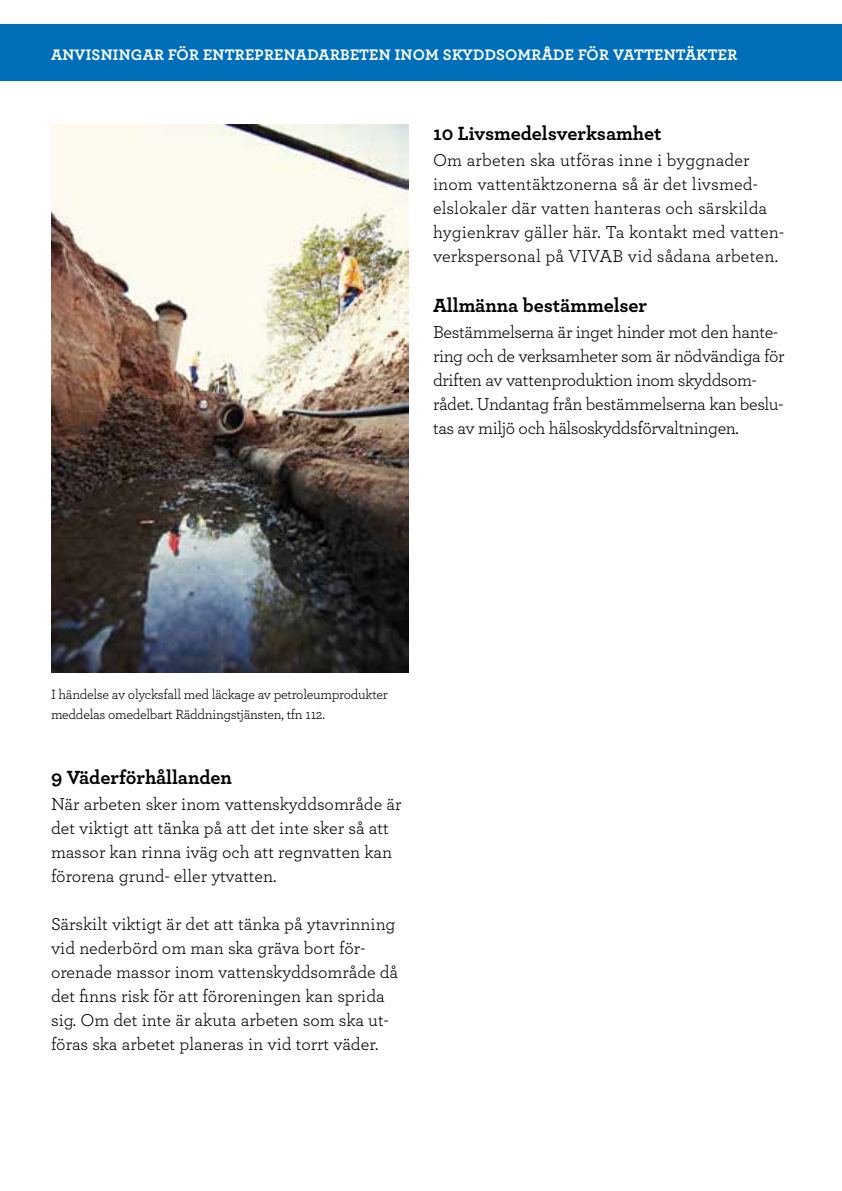
<style>
.page{position:relative;width:842px;height:1191px;background:#fff}
.page>*{position:absolute;margin:0;border:0;box-sizing:border-box;transform-origin:0 0}
.t1{font:700 20px "Archer";color:#000}
.t2{font:18px/24px "Archer";color:#000}
.t3{font:18px/24px "Archer";letter-spacing:-.02em;color:#000}
.t4{font:700 16px "Archer";letter-spacing:.015em;color:#fff}
.t5{font:14px/20px "Archer";letter-spacing:-.02em;color:#000}
</style>
<div class="page">
<div style="left:0;top:24px;width:842px;height:56px;background:#006eb8"></div>
<img style="left:51px;top:125px;width:358px;height:548px">
<p class="t4" style="left:51px;top:42px;width:688px">ANVISNINGAR FÖR ENTREPRENADARBETEN INOM SKYDDSOMRÅDE FÖR VATTENTÄKTER</p>
<p class="t1" style="left:433px;top:118px;width:230px">10 Livsmedelsverksamhet</p>
<p class="t2" style="left:433px;top:147px;width:352px">Om arbeten ska utföras inne i byggnader inom vattentäktzonerna så är det livsmed&shy;elslokaler där vatten hanteras och särskilda hygienkrav gäller här. Ta kontakt med vatten&shy;verkspersonal på VIVAB vid sådana arbeten.</p>
<p class="t1" style="left:433px;top:290px;width:216px">Allmänna bestämmelser</p>
<p class="t3" style="left:433px;top:319px;width:353px">Bestämmelserna är inget hinder mot den hante&shy;ring och de verksamheter som är nödvändiga för driften av vattenproduktion inom skyddsom&shy;rådet. Undantag från bestämmelserna kan beslu&shy;tas av miljö och hälsoskyddsförvaltningen.</p>
<p class="t5" style="left:51px;top:683px;width:338px">I händelse av olycksfall med läckage av petroleumprodukter meddelas omedelbart Räddningstjänsten, tfn 112.</p>
<p class="t1" style="left:51px;top:762px;width:183px">9 Väderförhållanden</p>
<p class="t2" style="left:51px;top:791px;width:352px">När arbeten sker inom vattenskyddsområde är det viktigt att tänka på att det inte sker så att massor kan rinna iväg och att regnvatten kan förorena grund- eller ytvatten.</p>
<p class="t2" style="left:51px;top:911px;width:349px">Särskilt viktigt är det att tänka på ytavrinning vid nederbörd om man ska gräva bort för&shy;orenade massor inom vattenskyddsområde då det finns risk för att föroreningen kan sprida sig. Om det inte är akuta arbeten som ska ut&shy;föras ska arbetet planeras in vid torrt väder.</p>
</div>
